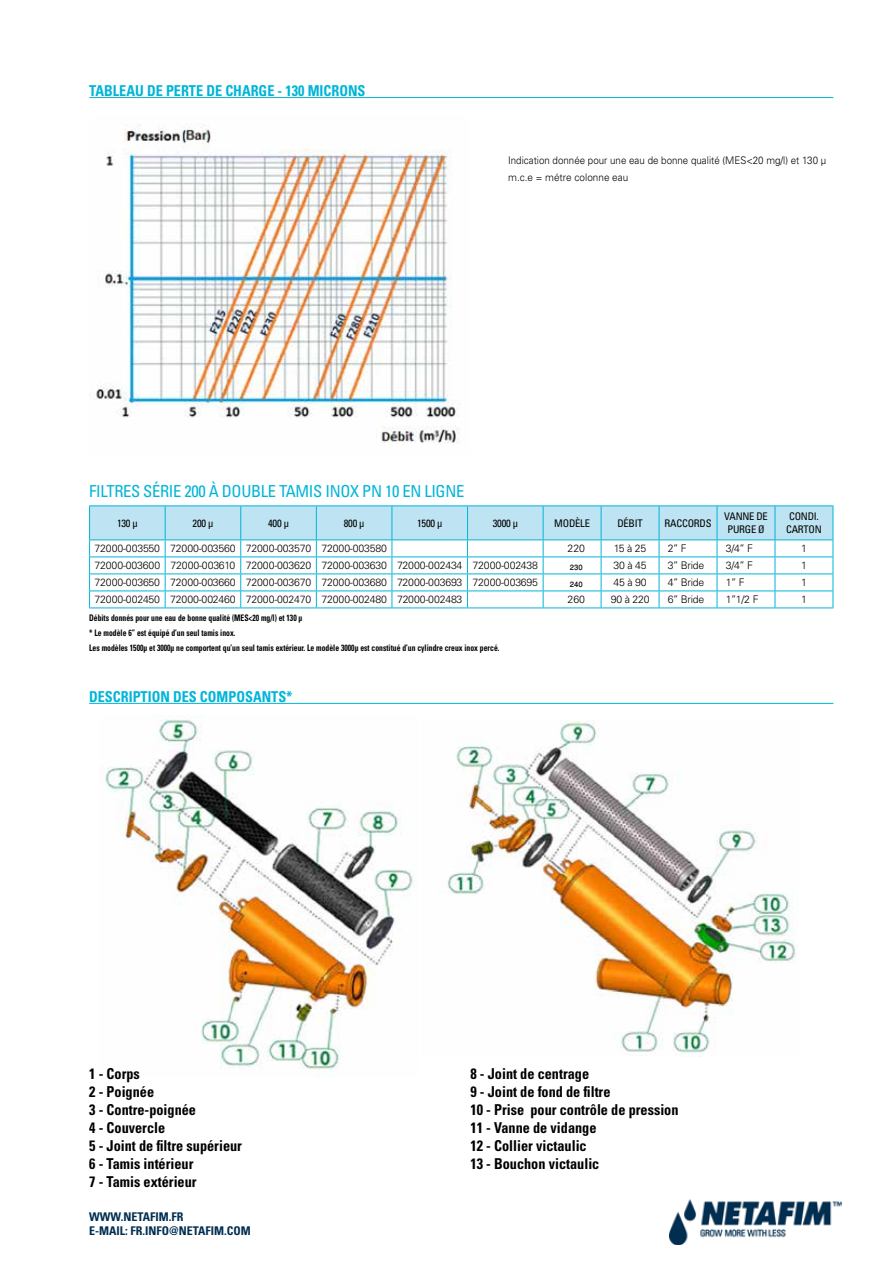
<style>
.page{position:relative;width:893px;height:1263px;background:#fff}
.page>*{position:absolute;margin:0;border:0;box-sizing:border-box;transform-origin:0 0}
.t1{font:condensed 16.5px "Univers LT Std";letter-spacing:-.02em;color:#00b5d8}
.t2{font:700 condensed 15px/18px "Univers LT Std";color:#000;scale:.95 1}
.t3{font:700 condensed 15px "Univers LT Std";color:#00b5d8;scale:.95 1}
.t4{font:700 condensed 12px/14.4px "Univers LT Std";color:#002e51}
.t5{font:300 10.5px "Univers LT Std";letter-spacing:-.02em;color:#000}
.t6{font:300 10.5px/16.6px "Univers LT Std";color:#000;scale:.93 1}
.t7{font:condensed 10.5px/13.5px "Univers LT Std";letter-spacing:-.02em;color:#000;text-align:center}
.t8{font:500 10.5px "Win Soft Pro";color:#000}
.t9{font:700 condensed 9px/15px "Univers LT Std";color:#000;scale:.85 1}
</style>
<div class="page">
<img style="left:96px;top:124px;width:364px;height:319px">
<hr style="left:89px;top:97px;width:744px;height:1px;background:#00b5d8">
<hr style="left:89px;top:703px;width:744px;height:1px;background:#00b5d8">
<hr style="left:89px;top:505px;width:76px;height:1px;background:#00b5d8">
<hr style="left:165px;top:505px;width:76px;height:1px;background:#00b5d8">
<hr style="left:241px;top:505px;width:75px;height:1px;background:#00b5d8">
<hr style="left:316px;top:505px;width:76px;height:1px;background:#00b5d8">
<hr style="left:392px;top:505px;width:76px;height:1px;background:#00b5d8">
<hr style="left:468px;top:505px;width:75px;height:1px;background:#00b5d8">
<hr style="left:543px;top:505px;width:58px;height:1px;background:#00b5d8">
<hr style="left:601px;top:505px;width:58px;height:1px;background:#00b5d8">
<hr style="left:659px;top:505px;width:58px;height:1px;background:#00b5d8">
<hr style="left:717px;top:505px;width:58px;height:1px;background:#00b5d8">
<hr style="left:775px;top:505px;width:58px;height:1px;background:#00b5d8">
<hr style="left:543px;top:607px;width:58px;height:1px;background:#00b5d8">
<hr style="left:601px;top:607px;width:58px;height:1px;background:#00b5d8">
<hr style="left:659px;top:607px;width:58px;height:1px;background:#00b5d8">
<hr style="left:717px;top:607px;width:58px;height:1px;background:#00b5d8">
<hr style="left:775px;top:607px;width:58px;height:1px;background:#00b5d8">
<svg style="left:89px;top:506px;width:745px;height:101px"></svg>
<hr style="left:165px;top:590px;width:76px;height:1px;background:#00b5d8">
<hr style="left:241px;top:590px;width:75px;height:1px;background:#00b5d8">
<hr style="left:316px;top:590px;width:76px;height:1px;background:#00b5d8">
<hr style="left:392px;top:590px;width:76px;height:1px;background:#00b5d8">
<hr style="left:468px;top:590px;width:75px;height:1px;background:#00b5d8">
<hr style="left:89px;top:607px;width:76px;height:1px;background:#00b5d8">
<hr style="left:165px;top:607px;width:76px;height:1px;background:#00b5d8">
<hr style="left:241px;top:607px;width:75px;height:1px;background:#00b5d8">
<hr style="left:316px;top:607px;width:76px;height:1px;background:#00b5d8">
<hr style="left:392px;top:607px;width:76px;height:1px;background:#00b5d8">
<hr style="left:468px;top:607px;width:75px;height:1px;background:#00b5d8">
<img style="left:105px;top:715px;width:308px;height:362px">
<img style="left:440px;top:721px;width:356px;height:332px">
<img style="left:669px;top:1199px;width:173px;height:46px">
<h2 class="t3" style="left:89px;top:81px;width:292px">TABLEAU DE PERTE DE CHARGE - 130 MICRONS</h2>
<p class="t6" style="left:508px;top:152px;width:343px">Indication donnée pour une eau de bonne qualité (MES&lt;20 mg/l) et 130 µ m.c.e = métre colonne eau</p>
<h1 class="t1" style="left:89px;top:481px;width:377px">FILTRES SÉRIE 200 À DOUBLE TAMIS INOX PN 10 EN LIGNE</h1>
<p class="t7" style="left:117px;top:516px;width:22px">130 µ</p>
<p class="t7" style="left:193px;top:516px;width:22px">200 µ</p>
<p class="t7" style="left:268px;top:516px;width:22px">400 µ</p>
<p class="t7" style="left:344px;top:516px;width:22px">800 µ</p>
<p class="t7" style="left:417px;top:516px;width:27px">1500 µ</p>
<p class="t7" style="left:493px;top:516px;width:27px">3000 µ</p>
<p class="t7" style="left:554px;top:516px;width:37px">MODÈLE</p>
<p class="t7" style="left:617px;top:516px;width:27px">DÉBIT</p>
<p class="t7" style="left:665px;top:516px;width:48px">RACCORDS</p>
<p class="t7" style="left:724px;top:509px;width:45px">VANNE DE<br>PURGE Ø</p>
<p class="t7" style="left:786px;top:509px;width:37px;text-align:left">CONDI.<br>CARTON</p>
<p class="t5" style="left:95px;top:542px;width:294px">72000-003550 72000-003560 72000-003570 72000-003580</p>
<p class="t5" style="left:568px;top:542px;width:19px">220</p>
<p class="t5" style="left:614px;top:542px;width:34px">15 à 25</p>
<p class="t5" style="left:668px;top:542px;width:20px">2’’ F</p>
<p class="t5" style="left:726px;top:542px;width:28px">3/4’’ F</p>
<p class="t5" style="left:801px;top:542px;width:7px">1</p>
<p class="t5" style="left:95px;top:559px;width:445px">72000-003600 72000-003610 72000-003620 72000-003630 72000-002434 72000-002438</p>
<p class="t8" style="left:570px;top:560px;width:14px">230</p>
<p class="t5" style="left:613px;top:559px;width:35px">30 à 45</p>
<p class="t5" style="left:668px;top:559px;width:38px">3’’ Bride</p>
<p class="t5" style="left:726px;top:559px;width:28px">3/4’’ F</p>
<p class="t5" style="left:801px;top:559px;width:7px">1</p>
<p class="t5" style="left:95px;top:576px;width:445px">72000-003650 72000-003660 72000-003670 72000-003680 72000-003693 72000-003695</p>
<p class="t8" style="left:570px;top:577px;width:14px">240</p>
<p class="t5" style="left:613px;top:576px;width:35px">45 à 90</p>
<p class="t5" style="left:668px;top:576px;width:38px">4’’ Bride</p>
<p class="t5" style="left:726px;top:576px;width:20px">1’’ F</p>
<p class="t5" style="left:801px;top:576px;width:7px">1</p>
<p class="t5" style="left:95px;top:593px;width:369px">72000-002450 72000-002460 72000-002470 72000-002480 72000-002483</p>
<p class="t5" style="left:568px;top:593px;width:19px">260</p>
<p class="t5" style="left:611px;top:593px;width:40px">90 à 220</p>
<p class="t5" style="left:668px;top:593px;width:38px">6’’ Bride</p>
<p class="t5" style="left:726px;top:593px;width:34px">1’’1/2 F</p>
<p class="t5" style="left:801px;top:593px;width:7px">1</p>
<p class="t9" style="left:89px;top:610px;width:484px">Débits donnés pour une eau de bonne qualité (MES&lt;20 mg/l) et 130 µ<br>* Le modèle 6” est équipé d’un seul tamis inox.<br>Les modèles 1500µ et 3000µ ne comportent qu’un seul tamis extérieur. Le modèle 3000µ est constitué d’un cylindre creux inox percé.</p>
<h2 class="t3" style="left:89px;top:687px;width:216px">DESCRIPTION DES COMPOSANTS*</h2>
<h2 class="t2" style="left:89px;top:1064px;width:162px">1 - Corps<br>2 - Poignée<br>3 - Contre-poignée<br>4 - Couvercle<br>5 - Joint de filtre supérieur<br>6 - Tamis intérieur<br>7 - Tamis extérieur</h2>
<h2 class="t2" style="left:470px;top:1064px;width:221px">8 - Joint de centrage<br>9 - Joint de fond de filtre<br>10 - Prise pour contrôle de pression<br>11 - Vanne de vidange<br>12 - Collier victaulic<br>13 - Bouchon victaulic</h2>
<p class="t4" style="left:89px;top:1209px;width:163px">WWW.NETAFIM.FR<br>E-MAIL: FR.INFO@NETAFIM.COM</p>
</div>
